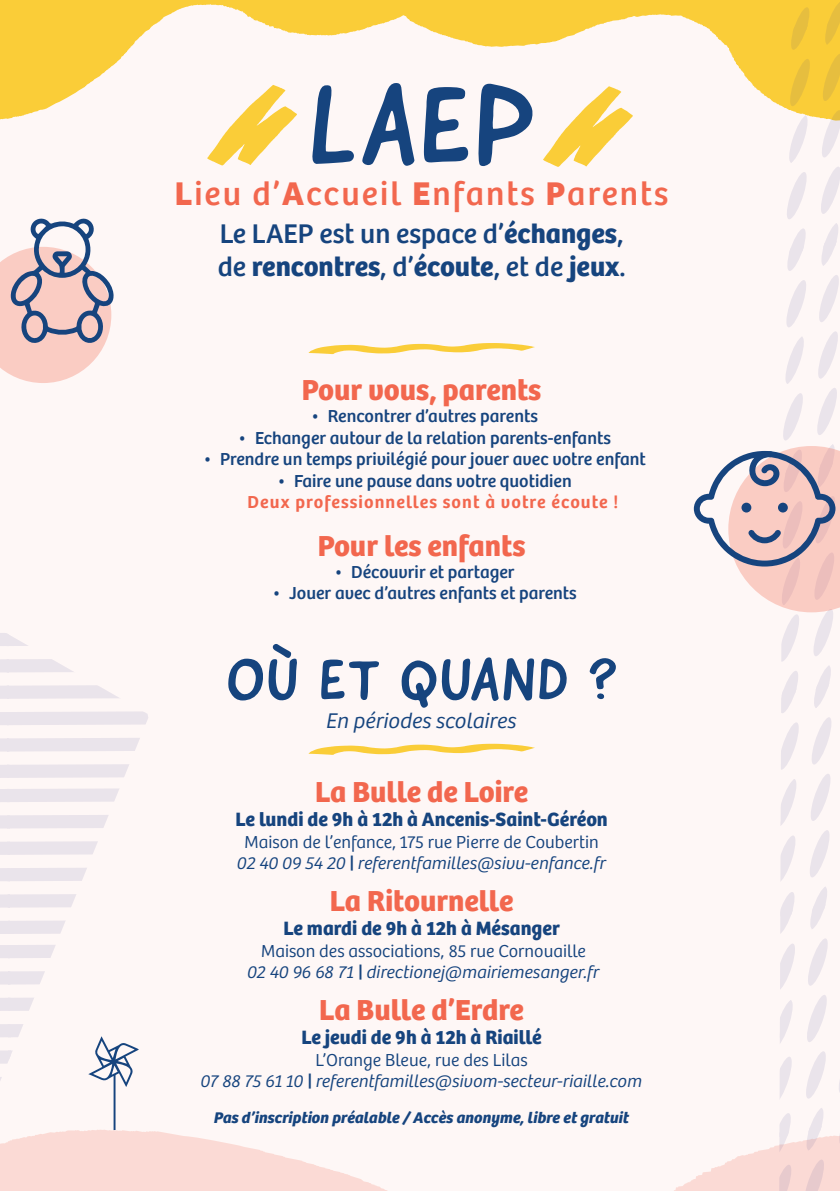
<style>
.page{position:relative;width:840px;height:1191px;background:#fff}
.page>*{position:absolute;margin:0;border:0;box-sizing:border-box;transform-origin:0 0}
.t1{font:114px "Good Dog New";color:#16447e}
.t2{font:60px "Good Dog New";letter-spacing:.03em;color:#16447e}
.t3{font:34px "Bree";letter-spacing:.06em;color:#f2674e}
.t4{font:700 30px "Bree";color:#f2674e}
.t5{font:28px/33.6px "Bree";color:#16447e}
.t6{font:italic 300 22px "Bree";color:#16447e}
.t7{font:700 20px "Bree";color:#16447e}
.t8{font:italic 300 18px/21.6px "Bree";color:#16447e;text-align:center}
.t9{font:18px "Bree";color:#16447e}
.t10{font:600 18px/21.6px "Bree";letter-spacing:.06em;color:#f2674e}
.t11{font:italic 700 16px "Bree";color:#16447e}
.s1{font-weight:700}
.s2{font-weight:400;color:#16447e}
.s3{font-style:normal}
.s4{font-weight:400;font-style:normal}
</style>
<div class="page">
<div style="left:0;top:0;width:839px;height:1191px;background:#fef7f6"></div>
<svg style="left:0;top:1130px;width:693px;height:61px"></svg>
<svg style="left:580px;top:0;width:259px;height:167px"></svg>
<svg style="left:0;top:0;width:580px;height:167px"></svg>
<svg style="left:207px;top:85px;width:90px;height:80px"></svg>
<svg style="left:0;top:218px;width:114px;height:165px"></svg>
<svg style="left:0;top:633px;width:148px;height:497px"></svg>
<svg style="left:693px;top:1px;width:146px;height:1190px"></svg>
<svg style="left:308px;top:343px;width:226px;height:11px"></svg>
<svg style="left:308px;top:743px;width:226px;height:12px"></svg>
<p class="t1" style="left:308px;top:51px;width:228px">LAEP</p>
<p class="t3" style="left:175px;top:167px;width:495px"><span class="s1">L</span>ieu d’<span class="s1">A</span>ccueil <span class="s1">E</span>nfants <span class="s1">P</span>arents</p>
<p class="t5" style="left:217px;top:214px;width:409px">Le LAEP est un espace d’<span class="s1">échanges</span>, de <span class="s1">rencontres</span>, d’<span class="s1">écoute</span>, et de <span class="s1">jeux</span>.</p>
<p class="t4" style="left:302px;top:366px;width:241px">Pour vous, parents</p>
<p class="t9" style="left:311px;top:402px;width:228px">• Rencontrer d’autres parents</p>
<p class="t9" style="left:238px;top:424px;width:374px">• Echanger autour de la relation parents-enfants</p>
<p class="t9" style="left:203px;top:445px;width:444px">• Prendre un temps privilégié pour jouer avec votre enfant</p>
<p class="t10" style="left:247px;top:468px;width:372px;text-indent:29px"><span class="s2">• Faire une pause dans votre quotidien<br></span>Deux professionnelles sont à votre écoute !</p>
<p class="t4" style="left:317px;top:522px;width:209px">Pour les enfants</p>
<p class="t9" style="left:334px;top:558px;width:182px">• Découvrir et partager</p>
<p class="t9" style="left:272px;top:579px;width:306px">• Jouer avec d’autres enfants et parents</p>
<p class="t2" style="left:226px;top:641px;width:392px">OÙ ET QUAND ?</p>
<p class="t6" style="left:326px;top:705px;width:191px">En périodes scolaires</p>
<p class="t4" style="left:315px;top:768px;width:214px">La Bulle de Loire</p>
<p class="t7" style="left:235px;top:803px;width:373px">Le lundi de 9h à 12h à Ancenis-Saint-Géréon</p>
<p class="t8" style="left:237px;top:830px;width:370px"><span class="s3">Maison de l’enfance, 175 rue Pierre de Coubertin<br></span>02 40 09 54 20 <span class="s4">|</span> referentfamilles@sivu-enfance.fr</p>
<p class="t4" style="left:329px;top:877px;width:185px">La Ritournelle</p>
<p class="t7" style="left:283px;top:912px;width:278px">Le mardi de 9h à 12h à Mésanger</p>
<p class="t8" style="left:247px;top:938px;width:353px"><span class="s3">Maison des associations, 85 rue Cornouaille<br></span>02 40 96 68 71 <span class="s4">|</span> directionej@mairiemesanger.fr</p>
<p class="t4" style="left:319px;top:986px;width:206px">La Bulle d’Erdre</p>
<p class="t7" style="left:301px;top:1021px;width:242px">Le jeudi de 9h à 12h à Riaillé</p>
<p class="t8" style="left:201px;top:1047px;width:442px"><span class="s3">L’Orange Bleue, rue des Lilas<br></span>07 88 75 61 10 <span class="s4">|</span> referentfamilles@sivom-secteur-riaille.com</p>
<p class="t11" style="left:214px;top:1105px;width:416px">Pas d’inscription préalable / Accès anonyme, libre et gratuit</p>
</div>
